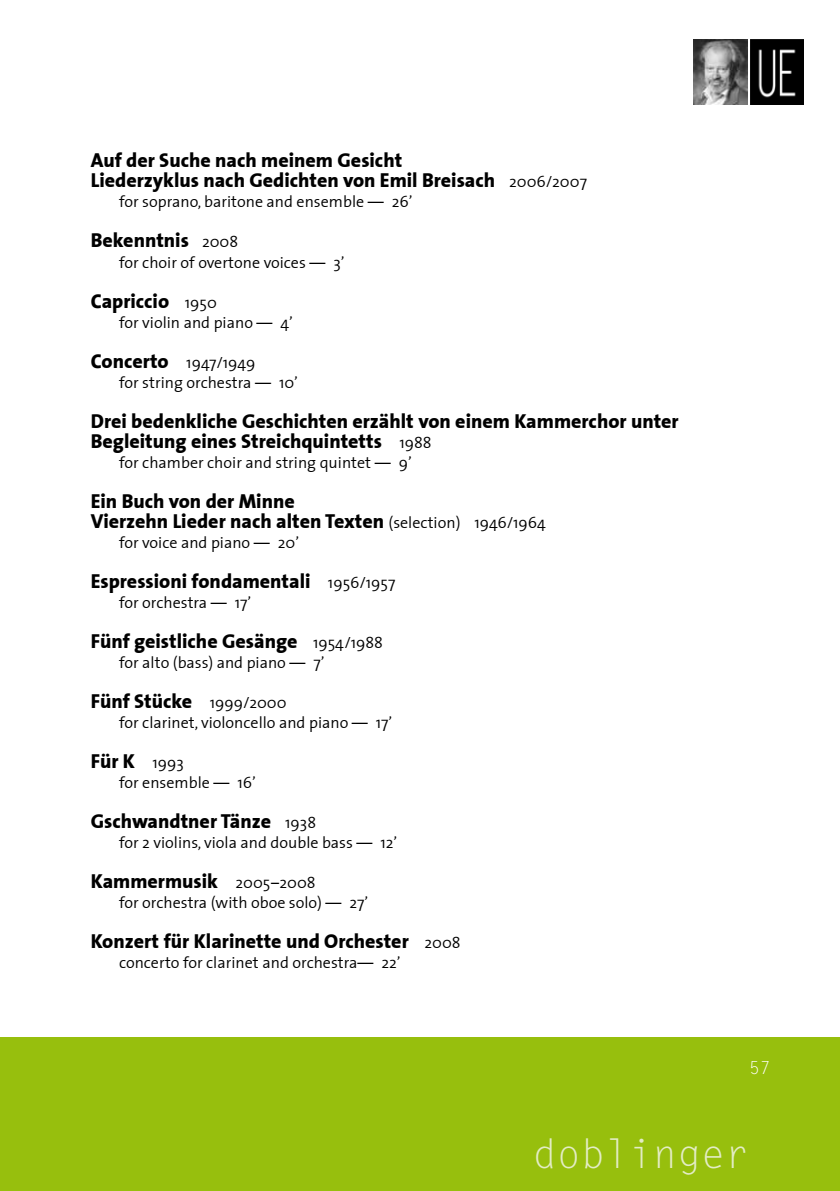
<style>
.page{position:relative;width:840px;height:1191px;background:#fff}
.page>*{position:absolute;margin:0;border:0;box-sizing:border-box;transform-origin:0 0}
.t1{font:40px "Letter Gothic";color:#e3ecc5}
.t2{font:20px/20px "The Sans Extra Bold Plain";color:#000}
.t3{font:18px "Letter Gothic";color:#fff}
.t4{font:16px/20px "The Sans Semi Light Plain";color:#000}
.s1{font-family:"The Sans Semi Light Plain";font-size:16px}
.s2{font-family:"The Sans Extra Bold Plain";font-size:20px}
</style>
<div class="page">
<img style="left:750px;top:40px;width:53px;height:64px">
<img style="left:693px;top:40px;width:54px;height:64px">
<div style="left:0;top:1037px;width:839px;height:154px;background:#97bf0d"></div>
<p class="t2" style="left:91px;top:150px;width:497px">Auf der Suche nach meinem Gesicht<br>Liederzyklus nach Gedichten von Emil Breisach <span class="s1">2006/2007</span></p>
<p class="t4" style="left:119px;top:191px;width:295px">for soprano, baritone and ensemble — 26’</p>
<p class="t2" style="left:91px;top:230px;width:149px">Bekenntnis <span class="s1">2008</span></p>
<p class="t4" style="left:119px;top:251px;width:227px">for choir of overtone voices — 3’</p>
<p class="t2" style="left:91px;top:290px;width:127px">Capriccio <span class="s1">1950</span></p>
<p class="t4" style="left:119px;top:311px;width:175px">for violin and piano — 4’</p>
<p class="t4" style="left:119px;top:351px;width:180px;text-indent:-28px"><span class="s2">Concerto</span> 1947/1949<br>for string orchestra — 10’</p>
<p class="t2" style="left:91px;top:410px;width:589px">Drei bedenkliche Geschichten erzählt von einem Kammerchor unter<br>Begleitung eines Streichquintetts <span class="s1">1988</span></p>
<p class="t4" style="left:119px;top:451px;width:294px">for chamber choir and string quintet — 9’</p>
<p class="t2" style="left:91px;top:490px;width:456px">Ein Buch von der Minne<br>Vierzehn Lieder nach alten Texten <span class="s1">(selection) 1946/1964</span></p>
<p class="t4" style="left:119px;top:531px;width:181px">for voice and piano — 20’</p>
<p class="t2" style="left:91px;top:570px;width:306px">Espressioni fondamentali <span class="s1">1956/1957</span></p>
<p class="t4" style="left:119px;top:591px;width:133px">for orchestra — 17’</p>
<p class="t2" style="left:91px;top:630px;width:293px">Fünf geistliche Gesänge <span class="s1">1954/1988</span></p>
<p class="t4" style="left:119px;top:651px;width:207px">for alto (bass) and piano — 7’</p>
<p class="t2" style="left:91px;top:690px;width:197px">Fünf Stücke <span class="s1">1999/2000</span></p>
<p class="t4" style="left:119px;top:711px;width:274px">for clarinet, violoncello and piano — 17’</p>
<p class="t2" style="left:91px;top:750px;width:94px">Für K <span class="s1">1993</span></p>
<p class="t4" style="left:119px;top:771px;width:138px">for ensemble — 16’</p>
<p class="t2" style="left:91px;top:810px;width:227px">Gschwandtner Tänze <span class="s1">1938</span></p>
<p class="t4" style="left:119px;top:831px;width:279px">for 2 violins, viola and double bass — 12’</p>
<p class="t2" style="left:91px;top:870px;width:226px">Kammermusik <span class="s1">2005–2008</span></p>
<p class="t4" style="left:119px;top:891px;width:250px">for orchestra (with oboe solo) — 27’</p>
<p class="t2" style="left:91px;top:930px;width:371px">Konzert für Klarinette und Orchester <span class="s1">2008</span></p>
<p class="t4" style="left:119px;top:951px;width:283px">concerto for clarinet and orchestra— 22’</p>
<p class="t3" style="left:748px;top:1057px;width:23px">57</p>
<h1 class="t1" style="left:532px;top:1130px;width:217px">doblinger</h1>
</div>
